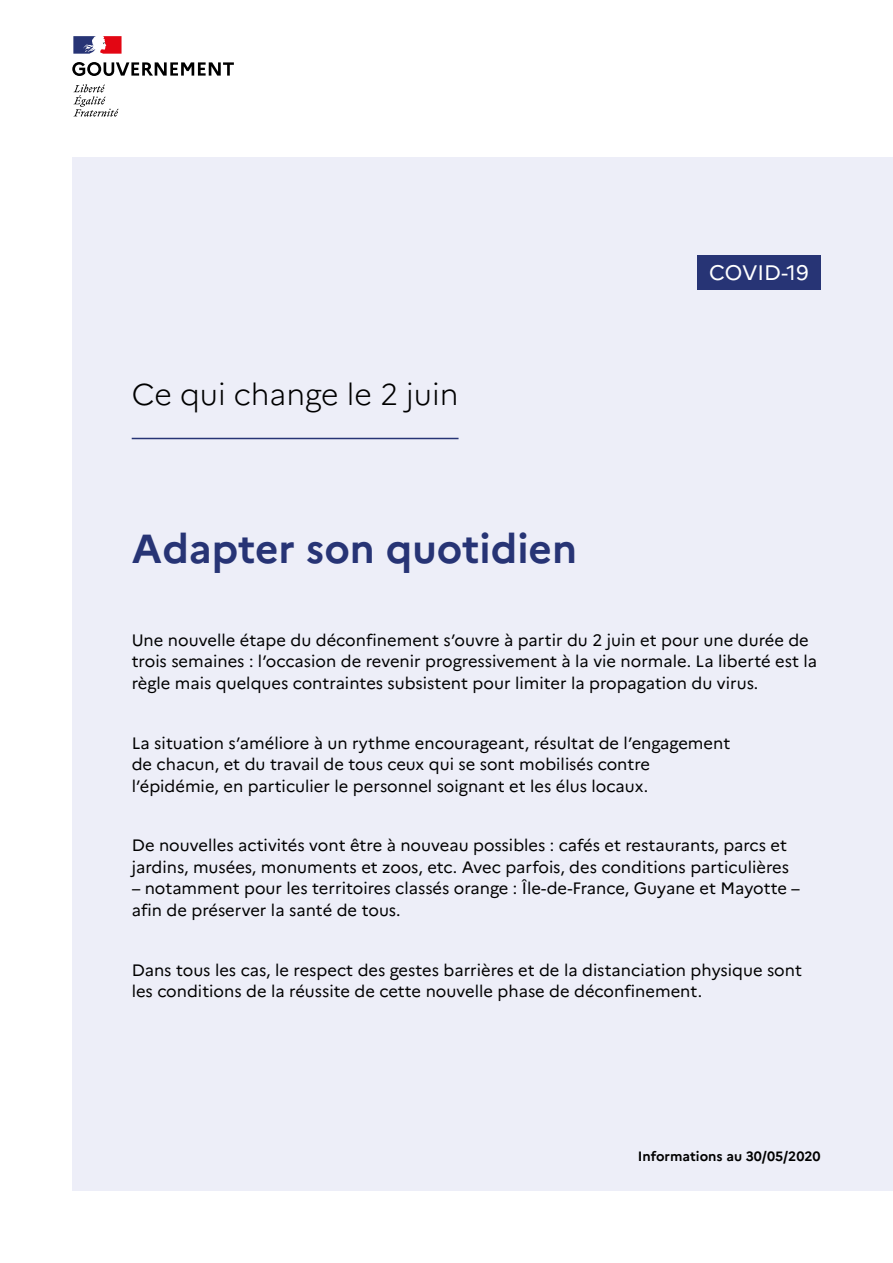
<style>
.page{position:relative;width:893px;height:1263px;background:#fff}
.page>*{position:absolute;margin:0;border:0;box-sizing:border-box;transform-origin:0 0}
.t1{font:700 40.5px "Marianne";color:#273475}
.t2{font:300 30px "Marianne";color:#000}
.t3{font:21px "Marianne";color:#fff}
.t4{font:16.5px/21.5px "Marianne";color:#000}
.t5{font:700 13.5px "Marianne";color:#000}
</style>
<div class="page">
<div style="left:72px;top:157px;width:821px;height:1034px;background:#edeef8"></div>
<div style="left:697px;top:255px;width:124px;height:34px;background:#273475"></div>
<svg style="left:72px;top:62px;width:162px;height:14px"></svg>
<svg style="left:73px;top:84px;width:46px;height:33px"></svg>
<svg style="left:73px;top:36px;width:49px;height:18px"></svg>
<hr style="left:132px;top:438px;width:327px;height:1px;background:#273475">
<h2 class="t2" style="left:132px;top:376px;width:328px">Ce qui change le 2 juin</h2>
<h1 class="t1" style="left:132px;top:524px;width:447px">Adapter son quotidien</h1>
<p class="t3" style="left:709px;top:259px;width:101px">COVID-19</p>
<p class="t4" style="left:132px;top:629px;width:687px">Une nouvelle étape du déconfinement s’ouvre à partir du 2 juin et pour une durée de trois semaines : l’occasion de revenir progressivement à la vie normale. La liberté est la règle mais quelques contraintes subsistent pour limiter la propagation du virus.</p>
<p class="t4" style="left:132px;top:732px;width:600px">La situation s’améliore à un rythme encourageant, résultat de l’engagement de chacun, et du travail de tous ceux qui se sont mobilisés contre l’épidémie, en particulier le personnel soignant et les élus locaux.</p>
<p class="t4" style="left:132px;top:835px;width:659px">De nouvelles activités vont être à nouveau possibles : cafés et restaurants, parcs et jardins, musées, monuments et zoos, etc. Avec parfois, des conditions particulières</p>
<p class="t4" style="left:132px;top:878px;width:670px">– notamment pour les territoires classés orange : Île-de-France, Guyane et Mayotte – afin de préserver la santé de tous.</p>
<p class="t4" style="left:132px;top:959px;width:672px">Dans tous les cas, le respect des gestes barrières et de la distanciation physique sont les conditions de la réussite de cette nouvelle phase de déconfinement.</p>
<p class="t5" style="left:638px;top:1147px;width:184px">Informations au 30/05/2020</p>
</div>
